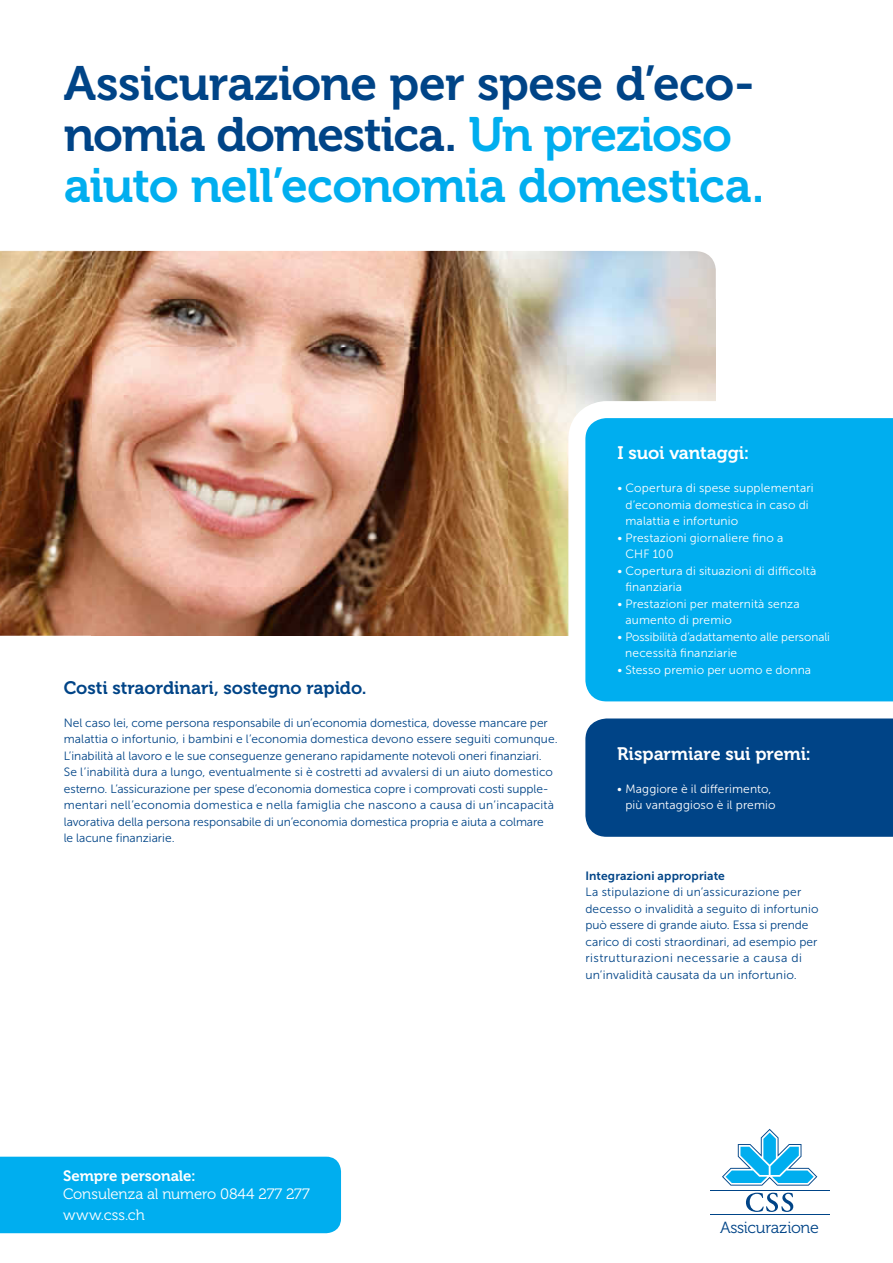
<style>
.page{position:relative;width:893px;height:1263px;background:#fff}
.page>*{position:absolute;margin:0;border:0;box-sizing:border-box;transform-origin:0 0}
.t1{font:48px/51px "Museo 700";letter-spacing:-.02em;color:#004487}
.t2{font:18px "Museo 700";letter-spacing:-.005em;color:#fff}
.t3{font:18px "Museo 700";letter-spacing:-.005em;color:#004487}
.t4{font:16.05px "Museo 300";letter-spacing:-.025em;color:#004487}
.t5{font:15px/21px "Museo 300";letter-spacing:-.01em;color:#fff}
.t6{font:15px "Museo 700";letter-spacing:-.005em;color:#fff}
.t7{font:12px/16.5px "Museo Sans 300";color:#004487}
.t8{font:12px/16.5px "Museo Sans 300";letter-spacing:.01em;color:#fff}
.t9{font:12px "Museo Sans 700";letter-spacing:.01em;color:#004487}
.s1{color:#00aeef}
</style>
<div class="page">
<img style="left:0;top:251px;width:716px;height:337px">
<img style="left:0;top:588px;width:568px;height:48px">
<svg style="left:568px;top:401px;width:325px;height:301px;background:#1cb6f0"></svg>
<div style="left:585px;top:718px;width:308px;height:119px;background:#004487"></div>
<hr style="left:710px;top:1214px;width:119px;height:1px;background:#004487">
<hr style="left:710px;top:1190px;width:119px;height:1px;background:#004487">
<svg style="left:722px;top:1129px;width:95px;height:56px"></svg>
<svg style="left:746px;top:1193px;width:47px;height:19px"></svg>
<div style="left:0;top:1157px;width:341px;height:76px;background:#00aeef"></div>
<h1 class="t1" style="left:64px;top:58px;width:702px">Assicurazione per spese d’eco&shy;nomia domestica. <span class="s1">Un prezioso aiuto nell’economia domestica.</span></h1>
<h2 class="t3" style="left:64px;top:678px;width:304px">Costi straordinari, sostegno rapido.</h2>
<p class="t7" style="left:64px;top:715px;width:495px">Nel caso lei, come persona responsabile di un’economia domestica, dovesse mancare per malattia o infortunio, i bambini e l’economia domestica devono essere seguiti comunque.<br>L’inabilità al lavoro e le sue conseguenze generano rapidamente notevoli oneri finanziari.<br>Se l’inabilità dura a lungo, eventualmente si è costretti ad avvalersi di un aiuto domestico esterno. L’assicurazione per spese d’economia domestica copre i comprovati costi supple&shy;mentari nell’economia domestica e nella famiglia che nascono a causa di un’incapacità lavorativa della persona responsabile di un’economia domestica propria e aiuta a colmare<br>le lacune finanziarie.</p>
<h2 class="t2" style="left:617px;top:443px;width:133px">I suoi vantaggi:</h2>
<p class="t8" style="left:625px;top:480px;width:190px;text-indent:-8px">• Copertura di spese supplementari d’economia domestica in caso di malattia e infortunio</p>
<p class="t8" style="left:625px;top:529px;width:159px;text-indent:-8px">• Prestazioni giornaliere fino a<br>CHF 100</p>
<p class="t8" style="left:625px;top:562px;width:192px;text-indent:-8px">• Copertura di situazioni di difficoltà finanziaria</p>
<p class="t8" style="left:625px;top:595px;width:176px;text-indent:-8px">• Prestazioni per maternità senza aumento di premio</p>
<p class="t8" style="left:625px;top:628px;width:206px;text-indent:-8px">• Possibilità d’adattamento alle personali necessità finanziarie</p>
<p class="t8" style="left:617px;top:661px;width:195px">• Stesso premio per uomo e donna</p>
<h2 class="t2" style="left:617px;top:743px;width:195px">Risparmiare sui premi:</h2>
<p class="t8" style="left:625px;top:780px;width:152px;text-indent:-8px">• Maggiore è il differimento, più vantaggioso è il premio</p>
<p class="t9" style="left:585px;top:869px;width:141px">Integrazioni appropriate</p>
<p class="t7" style="left:585px;top:884px;width:235px">La stipulazione di un’assicurazione per decesso o invalidità a seguito di infortunio può essere di grande aiuto. Essa si prende carico di costi straordinari, ad esempio per ristrutturazioni necessarie a causa di un’invalidità causata da un infortunio.</p>
<p class="t6" style="left:63px;top:1167px;width:134px">Sempre personale:</p>
<p class="t5" style="left:63px;top:1183px;width:248px">Consulenza al numero 0844 277 277 www.css.ch</p>
<h3 class="t4" style="left:720px;top:1219px;width:100px">Assicurazione</h3>
</div>
